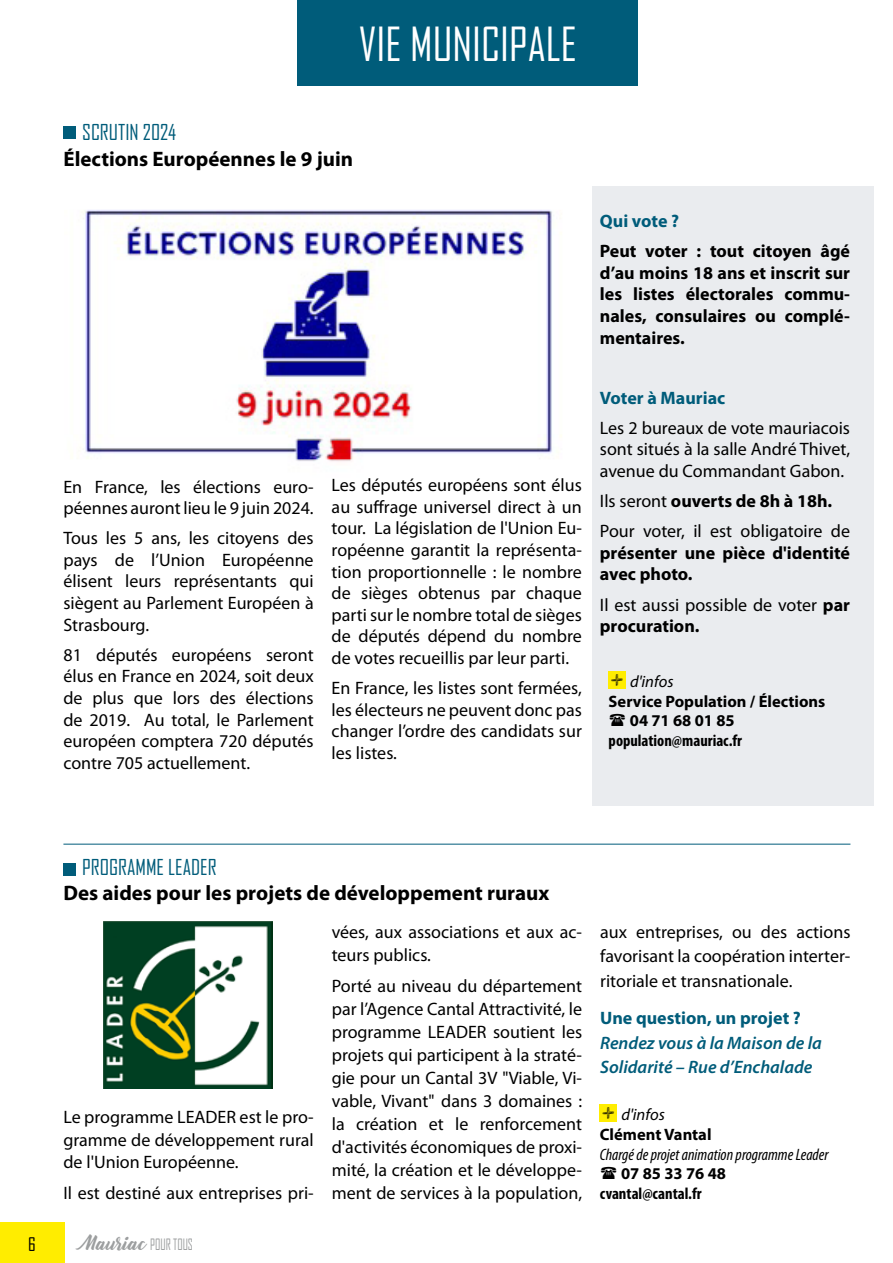
<style>
.page{position:relative;width:893px;height:1263px;background:#fff}
.page>*{position:absolute;margin:0;border:0;box-sizing:border-box;transform-origin:0 0}
.t1{font:45px "Agency FB";color:#fff}
.t2{font:700 21px "Myriad Pro";color:#000}
.t3{font:21px "Agency FB";color:#005c7a}
.t4{font:18px/21.6px "Myriad Pro";color:#000;text-align:justify}
.t5{font:700 18px/21.6px "Myriad Pro";color:#000;text-align:justify}
.t6{font:italic 600 18px/24.5px "Myriad Pro";color:#005c7a}
.t7{font:700 18px "Myriad Pro";color:#005c7a}
.t8{font:18px "Agency FB";color:#000}
.t9{font:700 16.5px/19.8px "Myriad Pro";color:#000}
.t10{font:italic condensed 16.5px "Myriad Pro";color:#000}
.t11{font:700 condensed 16.5px "Myriad Pro";color:#000}
.t12{font:italic 16.5px "Myriad Pro";color:#000}
.t13{font:15px "Agency FB";color:#9c9e9f;scale:.8 1}
.s1{font-weight:700}
.s2{font-family:"Sketchzone";font-style:normal;font-size:15px}
.s3{font-family:"Bernadette";font-size:18px}
.s4{font-family:"Sketchzone";font-weight:400;font-size:15px}
.s5{font-weight:400;font-style:italic}
</style>
<div class="page">
<div style="left:0;top:1222px;width:65px;height:41px;background:#ffed00"></div>
<div style="left:592px;top:186px;width:281px;height:620px;background:#eaecef"></div>
<div style="left:297px;top:0;width:340px;height:85px;background:#005c7a"></div>
<div style="left:63px;top:126px;width:13px;height:13px;background:#005c7a"></div>
<hr style="left:63px;top:844px;width:787px;height:1px;background:#005c7a">
<div style="left:600px;top:1104px;width:17px;height:17px;background:#ffed00"></div>
<img style="left:82px;top:210px;width:480px;height:252px">
<div style="left:63px;top:863px;width:13px;height:13px;background:#005c7a"></div>
<img style="left:104px;top:921px;width:169px;height:168px">
<div style="left:609px;top:671px;width:17px;height:17px;background:#ffed00"></div>
<h1 class="t1" style="left:359px;top:16px;width:220px">VIE MUNICIPALE</h1>
<p class="t3" style="left:82px;top:120px;width:96px">SCRUTIN 2024</p>
<p class="t2" style="left:63px;top:145px;width:291px">Élections Européennes le 9 juin</p>
<p class="t7" style="left:600px;top:209px;width:81px">Qui vote ?</p>
<p class="t5" style="left:600px;top:240px;width:252px">Peut voter : tout citoyen âgé d’au moins 18 ans et inscrit sur les listes électorales commu&shy;nales, consulaires ou complé&shy;mentaires.</p>
<p class="t4" style="left:63px;top:475px;width:252px">En France, les élections euro&shy;péennes auront lieu le 9 juin 2024.</p>
<p class="t4" style="left:63px;top:527px;width:252px">Tous les 5 ans, les citoyens des pays de l’Union Européenne élisent leurs représentants qui siègent au Parlement Européen à Strasbourg.</p>
<p class="t4" style="left:63px;top:644px;width:252px">81 députés européens seront élus en France en 2024, soit deux de plus que lors des élections de 2019. Au total, le Parlement européen comptera 720 députés contre 705 actuellement.</p>
<p class="t4" style="left:332px;top:474px;width:252px">Les députés européens sont élus au suffrage universel direct à un tour. La législation de l'Union Eu&shy;ropéenne garantit la représenta&shy;tion proportionnelle : le nombre de sièges obtenus par chaque parti sur le nombre total de sièges de députés dépend du nombre de votes recueillis par leur parti.</p>
<p class="t4" style="left:332px;top:677px;width:252px">En France, les listes sont fermées, les électeurs ne peuvent donc pas changer l’ordre des candidats sur les listes.</p>
<p class="t7" style="left:600px;top:386px;width:127px">Voter à Mauriac</p>
<p class="t4" style="left:600px;top:417px;width:252px">Les 2 bureaux de vote mauriacois sont situés à la salle André Thivet, avenue du Commandant Gabon.</p>
<p class="t4" style="left:600px;top:486px;width:252px;line-height:30.2px">Ils seront <span class="s1">ouverts de 8h à 18h.<br></span>Pour voter, il est obligatoire de</p>
<p class="t5" style="left:600px;top:541px;width:252px">présenter une pièce d'identité avec photo.</p>
<p class="t4" style="left:600px;top:593px;width:252px">Il est aussi possible de voter <span class="s1">par procuration.</span></p>
<p class="t12" style="left:611px;top:671px;width:64px"><span class="s2">+</span> d'infos</p>
<p class="t9" style="left:609px;top:690px;width:218px">Service Population / Élections</p>
<p class="t9" style="left:630px;top:710px;width:106px">04 71 68 01 85</p>
<p class="t11" style="left:609px;top:730px;width:135px">population@mauriac.fr</p>
<p class="t3" style="left:82px;top:854px;width:136px">PROGRAMME LEADER</p>
<p class="t2" style="left:63px;top:879px;width:487px">Des aides pour les projets de développement ruraux</p>
<p class="t4" style="left:63px;top:1106px;width:252px;line-height:22.4px">Le programme LEADER est le pro&shy;gramme de développement rural de l'Union Européenne.</p>
<p class="t4" style="left:63px;top:1182px;width:252px">Il est destiné aux entreprises pri-</p>
<p class="t8" style="left:28px;top:1234px;width:9px">6</p>
<p class="t13" style="left:81px;top:1235px;width:141px"><span class="s3">Mauriac</span> POUR TOUS</p>
<p class="t4" style="left:332px;top:920px;width:252px;line-height:23px">vées, aux associations et aux ac&shy;teurs publics.</p>
<p class="t4" style="left:332px;top:975px;width:252px;line-height:23px">Porté au niveau du département par l’Agence Cantal Attractivité, le programme LEADER soutient les projets qui participent à la straté&shy;gie pour un Cantal 3V "Viable, Vi&shy;vable, Vivant" dans 3 domaines : la création et le renforcement d'activités économiques de proxi&shy;mité, la création et le développe&shy;ment de services à la population,</p>
<p class="t4" style="left:600px;top:919px;width:252px;line-height:24.5px">aux entreprises, ou des actions favorisant la coopération interter&shy;ritoriale et transnationale.</p>
<p class="t7" style="left:600px;top:1006px;width:202px">Une question, un projet ?</p>
<p class="t6" style="left:600px;top:1030px;width:223px">Rendez vous à la Maison de la<br>Solidarité – Rue d’Enchalade</p>
<p class="t9" style="left:600px;top:1104px;width:113px"><span class="s4">+</span> <span class="s5">d'infos<br></span>Clément Vantal</p>
<p class="t10" style="left:600px;top:1144px;width:230px">Chargé de projet animation programme Leader</p>
<p class="t9" style="left:621px;top:1163px;width:106px">07 85 33 76 48</p>
<p class="t11" style="left:600px;top:1183px;width:103px">cvantal@cantal.fr</p>
</div>
